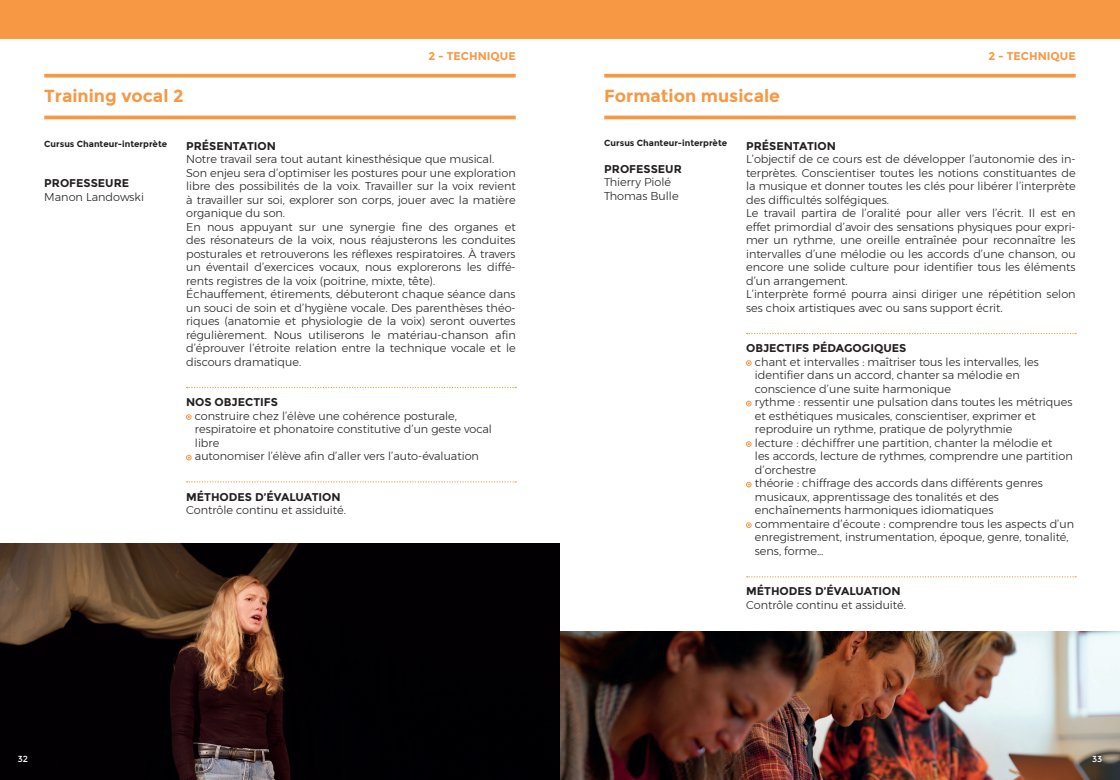
<style>
.page{position:relative;width:1120px;height:780px;background:#fff}
.page>*{position:absolute;margin:0;border:0;box-sizing:border-box;transform-origin:0 0}
.t1{font:700 17.5px "Montserrat";color:#f79844}
.t2{font:300 11.25px/13.5px "Montserrat";color:#231f20}
.t3{font:700 11.25px "Montserrat";color:#231f20}
.t4{font:700 11.25px "Montserrat";color:#f79844}
.t5{font:700 8.75px "Montserrat";color:#231f20}
.t6{font:8.75px "Montserrat";color:#fff}
</style>
<div class="page">
<svg style="left:186px;top:414px;width:5px;height:6px"></svg>
<svg style="left:186px;top:455px;width:5px;height:5px"></svg>
<hr style="left:44px;top:116px;width:472px;height:3px;background:#f79844">
<svg style="left:44px;top:74px;width:472px;height:4px;background:#f7a257"></svg>
<svg style="left:187px;top:387px;width:329px;height:1px"></svg>
<svg style="left:187px;top:481px;width:329px;height:1px"></svg>
<svg style="left:746px;top:360px;width:5px;height:6px"></svg>
<svg style="left:746px;top:401px;width:5px;height:5px"></svg>
<svg style="left:746px;top:441px;width:5px;height:6px"></svg>
<svg style="left:746px;top:482px;width:5px;height:5px"></svg>
<svg style="left:746px;top:522px;width:5px;height:6px"></svg>
<hr style="left:604px;top:116px;width:471px;height:3px;background:#f79844">
<svg style="left:604px;top:74px;width:471px;height:4px;background:#f7a257"></svg>
<svg style="left:746px;top:333px;width:330px;height:1px"></svg>
<svg style="left:746px;top:576px;width:330px;height:1px"></svg>
<img style="left:0;top:543px;width:560px;height:237px">
<div style="left:0;top:0;width:1120px;height:39px;background:#f79844"></div>
<img style="left:560px;top:632px;width:560px;height:148px">
<p class="t4" style="left:428px;top:49px;width:89px">2 - TECHNIQUE</p>
<p class="t4" style="left:988px;top:49px;width:89px">2 - TECHNIQUE</p>
<h1 class="t1" style="left:44px;top:85px;width:141px">Training vocal 2</h1>
<h1 class="t1" style="left:604px;top:85px;width:177px">Formation musicale</h1>
<p class="t5" style="left:44px;top:138px;width:124px">Cursus Chanteur-interprète</p>
<p class="t3" style="left:44px;top:177px;width:86px">PROFESSEURE</p>
<p class="t2" style="left:44px;top:190px;width:101px">Manon Landowski</p>
<p class="t3" style="left:186px;top:139px;width:91px">PRÉSENTATION</p>
<p class="t2" style="left:186px;top:152px;width:331px">Notre travail sera tout autant kinesthésique que musical.<br>Son enjeu sera d’optimiser les postures pour une exploration libre des possibilités de la voix. Travailler sur la voix revient à travailler sur soi, explorer son corps, jouer avec la matière organique du son.<br>En nous appuyant sur une synergie fine des organes et des résonateurs de la voix, nous réajusterons les conduites posturales et retrouverons les réflexes respiratoires. À travers un éventail d’exercices vocaux, nous explorerons les diffé&shy;rents registres de la voix (poitrine, mixte, tête).<br>Échauffement, étirements, débuteront chaque séance dans un souci de soin et d’hygiène vocale. Des parenthèses théo&shy;riques (anatomie et physiologie de la voix) seront ouvertes régulièrement. Nous utiliserons le matériau-chanson afin d’éprouver l’étroite relation entre la technique vocale et le discours dramatique.</p>
<p class="t3" style="left:186px;top:395px;width:93px">NOS OBJECTIFS</p>
<p class="t2" style="left:195px;top:409px;width:298px">construire chez l’élève une cohérence posturale, respiratoire et phonatoire constitutive d’un geste vocal libre<br>autonomiser l’élève afin d’aller vers l’auto-évaluation</p>
<p class="t3" style="left:186px;top:490px;width:156px">MÉTHODES D’ÉVALUATION</p>
<p class="t2" style="left:186px;top:503px;width:161px">Contrôle continu et assiduité.</p>
<p class="t5" style="left:604px;top:137px;width:124px">Cursus Chanteur-interprète</p>
<p class="t3" style="left:604px;top:162px;width:79px">PROFESSEUR</p>
<p class="t2" style="left:604px;top:175px;width:76px">Thierry Piolé<br>Thomas Bulle</p>
<p class="t3" style="left:746px;top:139px;width:91px">PRÉSENTATION</p>
<p class="t2" style="left:746px;top:152px;width:331px">L’objectif de ce cours est de développer l’autonomie des in&shy;terprètes. Conscientiser toutes les notions constituantes de la musique et donner toutes les clés pour libérer l’interprète des difficultés solfégiques.<br>Le travail partira de l’oralité pour aller vers l’écrit. Il est en effet primordial d’avoir des sensations physiques pour expri&shy;mer un rythme, une oreille entraînée pour reconnaître les intervalles d’une mélodie ou les accords d’une chanson, ou encore une solide culture pour identifier tous les éléments d’un arrangement.<br>L’interprète formé pourra ainsi diriger une répétition selon ses choix artistiques avec ou sans support écrit.</p>
<p class="t3" style="left:746px;top:341px;width:162px">OBJECTIFS PÉDAGOGIQUES</p>
<p class="t2" style="left:755px;top:355px;width:321px">chant et intervalles : maîtriser tous les intervalles, les identifier dans un accord, chanter sa mélodie en conscience d’une suite harmonique<br>rythme : ressentir une pulsation dans toutes les métriques et esthétiques musicales, conscientiser, exprimer et reproduire un rythme, pratique de polyrythmie<br>lecture : déchiffrer une partition, chanter la mélodie et<br>les accords, lecture de rythmes, comprendre une partition d’orchestre<br>théorie : chiffrage des accords dans différents genres musicaux, apprentissage des tonalités et des enchaînements harmoniques idiomatiques<br>commentaire d’écoute : comprendre tous les aspects d’un enregistrement, instrumentation, époque, genre, tonalité, sens, forme…</p>
<p class="t3" style="left:746px;top:584px;width:156px">MÉTHODES D’ÉVALUATION</p>
<p class="t2" style="left:746px;top:598px;width:161px">Contrôle continu et assiduité.</p>
<p class="t6" style="left:18px;top:754px;width:12px">32</p>
<p class="t6" style="left:1092px;top:754px;width:12px">33</p>
</div>
